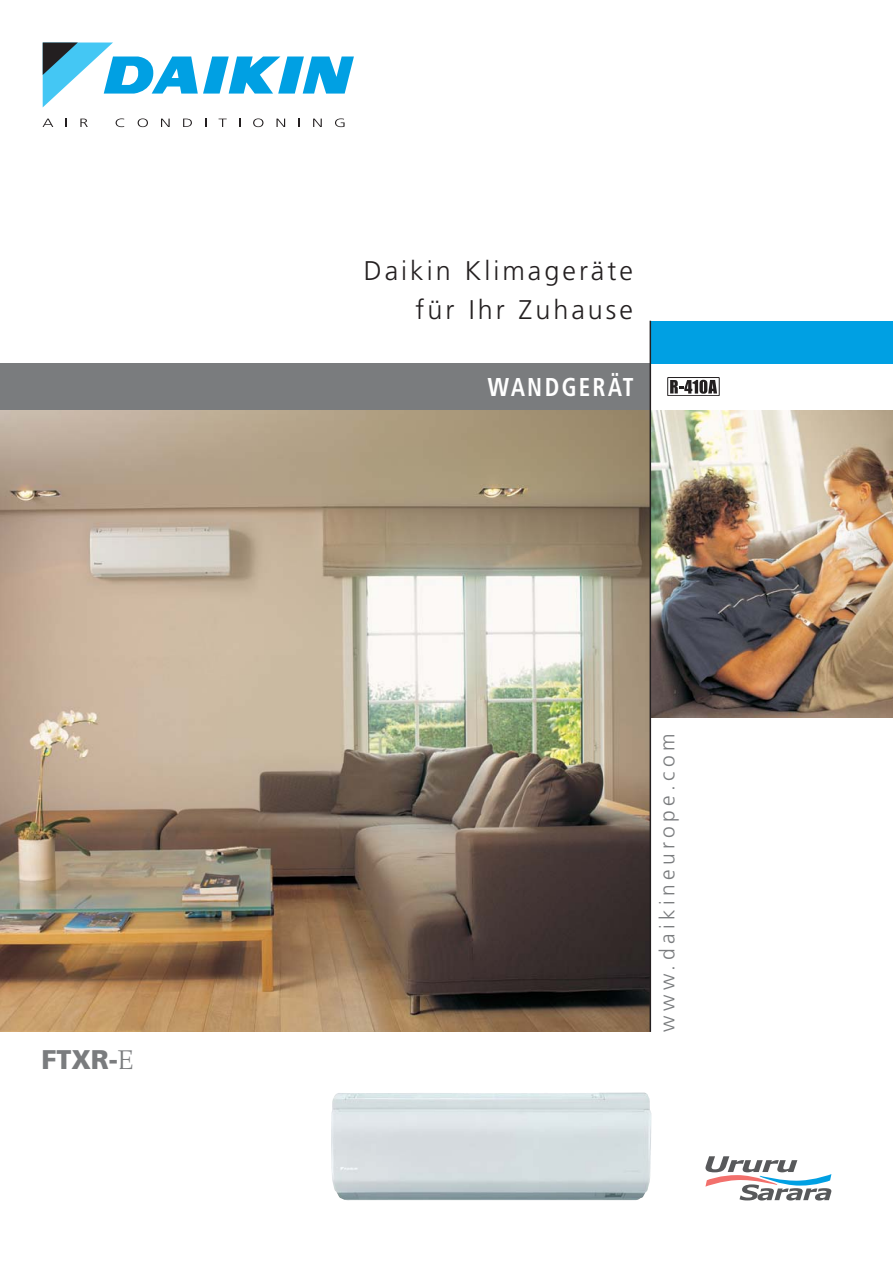
<style>
.page{position:relative;width:893px;height:1263px;background:#fff}
.page>*{position:absolute;margin:0;border:0;box-sizing:border-box;transform-origin:0 0}
.t1{font:300 27px/39px "Frutiger";letter-spacing:.11em;color:#231f20;text-align:right}
.t2{font:900 27px "Frutiger";color:#7a7c7e}
.t3{font:700 25.5px "Frutiger Narrow BSK";letter-spacing:.12em;color:#fff}
.t4{font:300 21px "Frutiger";letter-spacing:.21em;color:#7a7c7e}
.s1{font-family:"Palatino";font-weight:300}
</style>
<div class="page">
<img style="left:651px;top:410px;width:242px;height:307px">
<div style="left:651px;top:321px;width:242px;height:42px;background:#00a0e3"></div>
<img style="left:0;top:410px;width:649px;height:622px">
<div style="left:0;top:363px;width:651px;height:47px;background:#7a7c7e"></div>
<hr style="left:649px;top:321px;width:2px;height:711px;background:#231f20">
<img style="left:331px;top:1093px;width:312px;height:107px">
<svg style="left:43px;top:119px;width:10px;height:8px"></svg>
<svg style="left:80px;top:119px;width:8px;height:8px"></svg>
<svg style="left:116px;top:118px;width:8px;height:9px"></svg>
<svg style="left:138px;top:118px;width:10px;height:9px"></svg>
<svg style="left:161px;top:119px;width:9px;height:8px"></svg>
<svg style="left:183px;top:119px;width:9px;height:8px"></svg>
<svg style="left:219px;top:119px;width:8px;height:8px"></svg>
<svg style="left:253px;top:118px;width:10px;height:9px"></svg>
<svg style="left:276px;top:119px;width:9px;height:8px"></svg>
<svg style="left:313px;top:119px;width:9px;height:8px"></svg>
<svg style="left:335px;top:118px;width:10px;height:9px"></svg>
<svg style="left:43px;top:43px;width:311px;height:64px"></svg>
<div style="left:667px;top:377px;width:52px;height:19px;border:1px solid #231f20"></div>
<svg style="left:670px;top:380px;width:47px;height:14px"></svg>
<svg style="left:705px;top:1156px;width:126px;height:45px"></svg>
<p class="t2" style="left:41px;top:1049px;width:94px">FTXR-<span class="s1">E</span></p>
<p class="t1" style="left:364px;top:254px;width:271px">Daikin Klimageräte für Ihr Zuhause</p>
<p class="t3" style="left:488px;top:376px;width:147px">WANDGERÄT</p>
<p class="t4" style="left:659px;top:1032px;width:300px;rotate:-90deg">www.daikineurope.com</p>
</div>
